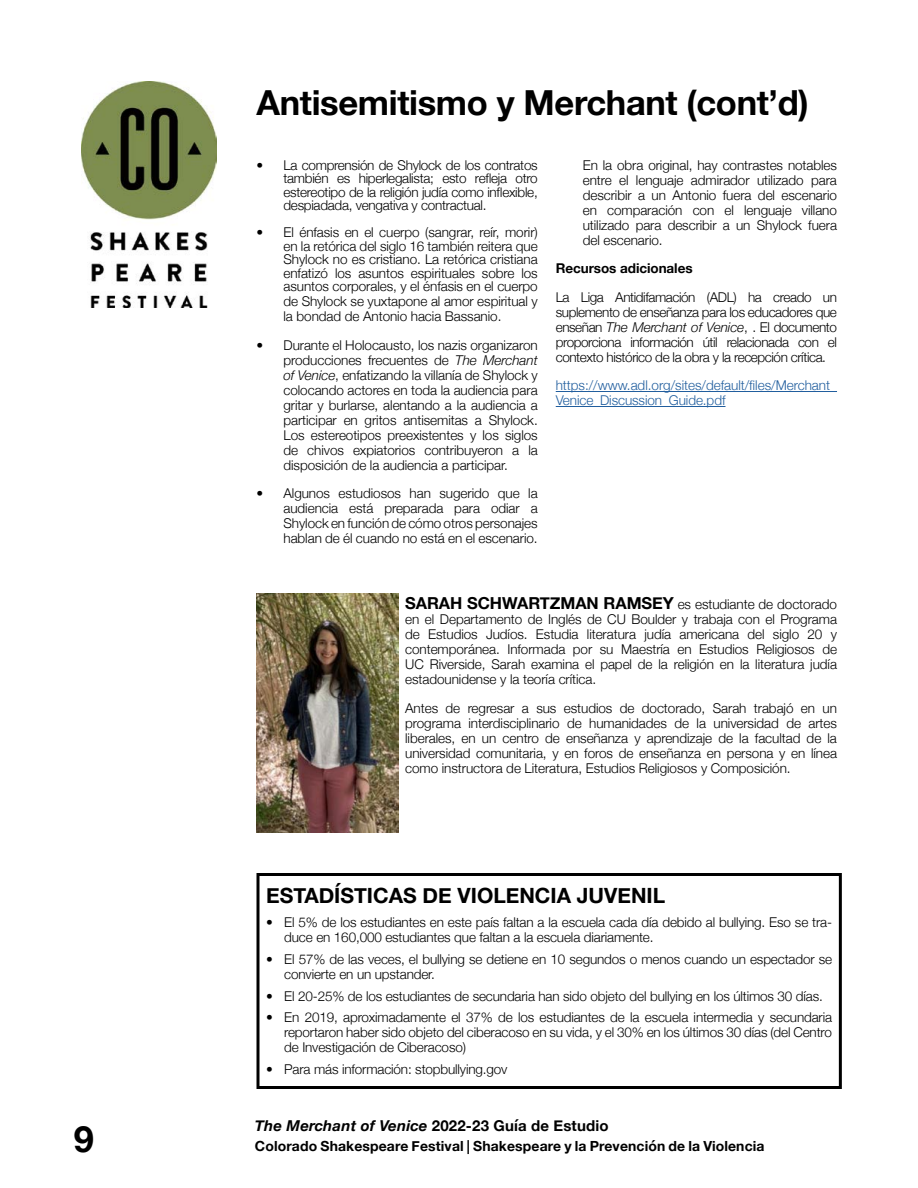
<style>
.page{position:relative;width:918px;height:1188px;background:#fff}
.page>*{position:absolute;margin:0;border:0;box-sizing:border-box;transform-origin:0 0}
.t1{font:700 36.15px "Helvetica Neue";color:#000}
.t2{font:700 34.5px "Helvetica Neue";letter-spacing:-.01em;color:#000}
.t3{font:700 21px "Helvetica Neue";color:#000}
.t4{font:700 15px "Helvetica Neue";letter-spacing:.01em;color:#000}
.t5{font:700 13.95px "Helvetica Neue";letter-spacing:.01em;color:#000}
.t6{font:300 13.5px/15px "Helvetica Neue";letter-spacing:-.01em;color:#000;text-align:justify}
.t7{font:300 13.5px/15px "Helvetica Neue";color:#215e9e}
.t8{font:700 13.5px "Helvetica Neue";letter-spacing:-.005em;color:#000}
.s1{font-style:italic}
.s2{font-weight:700;font-size:16.5px}
</style>
<div class="page">
<img style="left:81px;top:81px;width:135px;height:226px">
<hr style="left:556px;top:391px;width:281px;height:1px;background:#215e9e">
<hr style="left:556px;top:406px;width:170px;height:1px;background:#215e9e">
<img style="left:256px;top:593px;width:142px;height:239px">
<div style="left:256px;top:873px;width:586px;height:216px;border:3px solid #000"></div>
<h1 class="t1" style="left:74px;top:1111px;width:22px">9</h1>
<h2 class="t2" style="left:256px;top:75px;width:554px">Antisemitismo y Merchant (cont’d)</h2>
<p class="t6" style="left:284px;top:157px;width:256px;line-height:13.5px;text-indent:-27px">• La comprensión de Shylock de los contratos también es hiperlegalista; esto refleja otro estereotipo de la religión judía como inflexible, despiadada, vengativa y contractual.</p>
<p class="t6" style="left:284px;top:225px;width:256px;line-height:13.5px;text-indent:-27px">• El énfasis en el cuerpo (sangrar, reír, morir) en la retórica del siglo 16 también reitera que Shylock no es cristiano. La retórica cristiana enfatizó los asuntos espirituales sobre los asuntos corporales, y el énfasis en el cuerpo</p>
<p class="t6" style="left:284px;top:293px;width:256px">de Shylock se yuxtapone al amor espiritual y la bondad de Antonio hacia Bassanio.</p>
<p class="t6" style="left:284px;top:336px;width:256px;text-indent:-27px">• Durante el Holocausto, los nazis organizaron producciones frecuentes de <span class="s1">The Merchant of Venice</span>, enfatizando la villanía de Shylock y colocando actores en toda la audiencia para gritar y burlarse, alentando a la audiencia a participar en gritos antisemitas a Shylock.<br>Los estereotipos preexistentes y los siglos de chivos expiatorios contribuyeron a la disposición de la audiencia a participar.</p>
<p class="t6" style="left:284px;top:485px;width:256px;text-indent:-27px">• Algunos estudiosos han sugerido que la audiencia está preparada para odiar a Shylock en función de cómo otros personajes hablan de él cuando no está en el escenario.</p>
<p class="t6" style="left:583px;top:156px;width:256px">En la obra original, hay contrastes notables entre el lenguaje admirador utilizado para describir a un Antonio fuera del escenario en comparación con el lenguaje villano utilizado para describir a un Shylock fuera del escenario.</p>
<p class="t8" style="left:556px;top:258px;width:138px">Recursos adicionales</p>
<p class="t6" style="left:556px;top:288px;width:283px">La Liga Antidifamación (ADL) ha creado un suplemento de enseñanza para los educadores que enseñan <span class="s1">The Merchant of Venice</span>, . El documento proporciona información útil relacionada con el contexto histórico de la obra y la recepción crítica.</p>
<p class="t7" style="left:556px;top:377px;width:283px">https://www.adl.org/sites/default/files/Merchant_<br>Venice_Discussion_Guide.pdf</p>
<p class="t6" style="left:405px;top:596px;width:433px"><span class="s2">SARAH SCHWARTZMAN RAMSEY</span> es estudiante de doctorado en el Departamento de Inglés de CU Boulder y trabaja con el Programa de Estudios Judíos. Estudia literatura judía americana del siglo 20 y contemporánea. Informada por su Maestría en Estudios Religiosos de UC Riverside, Sarah examina el papel de la religión en la literatura judía estadounidense y la teoría crítica.</p>
<p class="t6" style="left:405px;top:699px;width:433px">Antes de regresar a sus estudios de doctorado, Sarah trabajó en un programa interdisciplinario de humanidades de la universidad de artes liberales, en un centro de enseñanza y aprendizaje de la facultad de la universidad comunitaria, y en foros de enseñanza en persona y en línea como instructora de Literatura, Estudios Religiosos y Composición.</p>
<h3 class="t3" style="left:266px;top:879px;width:400px">ESTADÍSTICAS DE VIOLENCIA JUVENIL</h3>
<p class="t6" style="left:284px;top:914px;width:549px;text-indent:-18px">• El 5% de los estudiantes en este país faltan a la escuela cada día debido al bullying. Eso se tra&shy;duce en 160,000 estudiantes que faltan a la escuela diariamente.</p>
<p class="t6" style="left:284px;top:951px;width:549px;text-indent:-18px">• El 57% de las veces, el bullying se detiene en 10 segundos o menos cuando un espectador se convierte en un upstander.</p>
<p class="t6" style="left:266px;top:987px;width:558px">• El 20-25% de los estudiantes de secundaria han sido objeto del bullying en los últimos 30 días.</p>
<p class="t6" style="left:284px;top:1009px;width:549px;text-indent:-18px">• En 2019, aproximadamente el 37% de los estudiantes de la escuela intermedia y secundaria reportaron haber sido objeto del ciberacoso en su vida, y el 30% en los últimos 30 días (del Centro de Investigación de Ciberacoso)</p>
<p class="t6" style="left:266px;top:1061px;width:243px">• Para más información: stopbullying.gov</p>
<p class="t4" style="left:255px;top:1114px;width:355px"><span class="s1">The Merchant of Venice</span> 2022-23 Guía de Estudio</p>
<p class="t5" style="left:255px;top:1135px;width:511px">Colorado Shakespeare Festival | Shakespeare y la Prevención de la Violencia</p>
</div>
